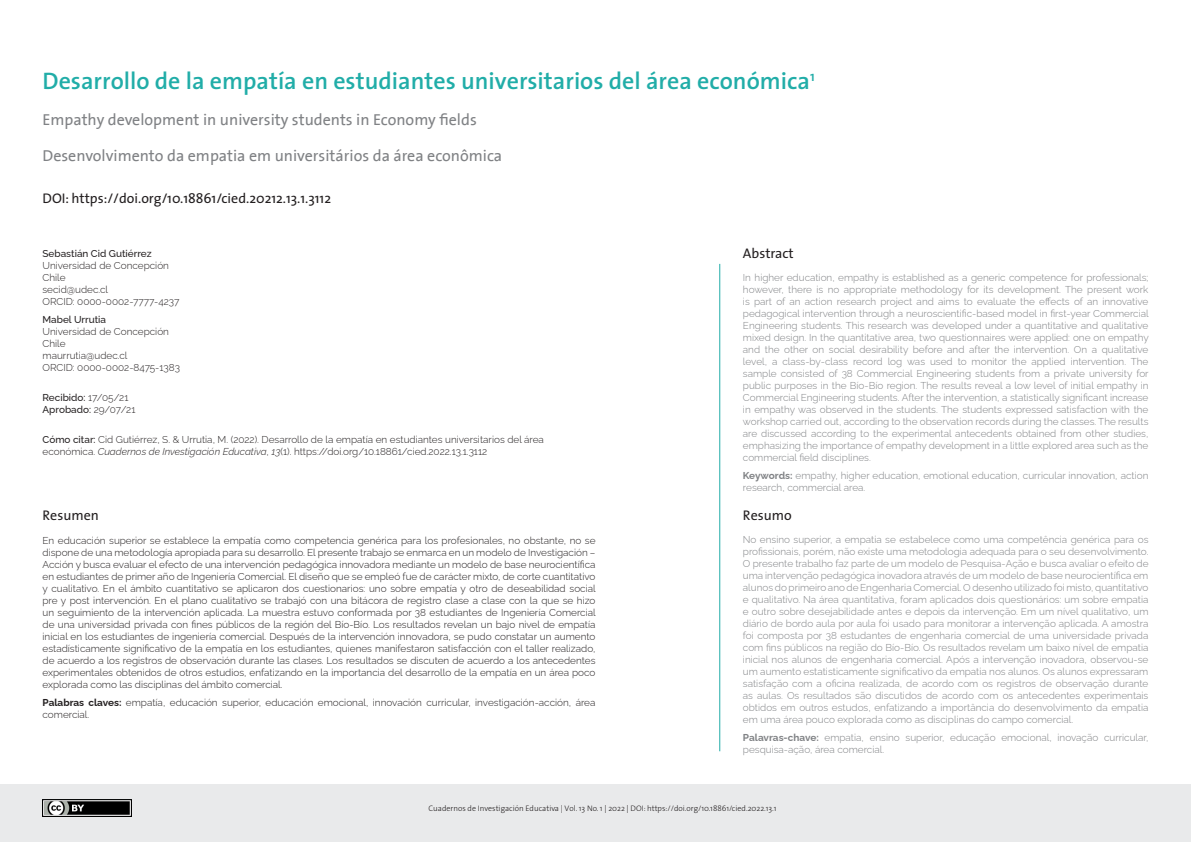
<style>
.page{position:relative;width:1191px;height:842px;background:#fff}
.page>*{position:absolute;margin:0;border:0;box-sizing:border-box;transform-origin:0 0}
.Título{font:600 24px "The Sans";color:#21ada8}
.Título-ingl_port{font:16px "The Sans B5 Plain";color:#808285}
.t1{font:14px "The Sans";color:#231f20}
.t2{font:300 10px/12px "Raleway";color:#808285;text-align:justify}
.t3{font:300 10px/12px "Raleway";color:#231f20}
.t4{font:500 10px/12px "Raleway";color:#231f20}
.t5{font:300 8px "The Sans";color:#231f20}
.s1{font-weight:500}
.s2{font-weight:300}
.s3{font-style:italic}
.s4{font-weight:700}
</style>
<div class="page">
<div style="left:0;top:784px;width:1191px;height:58px;background:#e9eaeb"></div>
<hr style="left:719px;top:264px;width:1px;height:487px;background:#21ada8">
<img style="left:43px;top:799px;width:88px;height:17px">
<p class="Título" style="left:43px;top:61px;width:773px">Desarrollo de la empatía en estudiantes universitarios del área económica<sup>1</sup></p>
<p class="Título-ingl_port" style="left:43px;top:111px;width:436px">Empathy development in university students in Economy fields</p>
<p class="Título-ingl_port" style="left:43px;top:147px;width:461px">Desenvolvimento da empatia em universitários da área econômica</p>
<p class="t1" style="left:43px;top:186px;width:290px">DOI: https://doi.org/10.18861/cied.20212.13.1.3112</p>
<p class="t3" style="left:43px;top:246px;width:138px"><span class="s1">Sebastián Cid Gutiérrez<br></span>Universidad de Concepción<br>Chile<br>secid@udec.cl<br>ORCID: 0000-0002-7777-4237</p>
<p class="t3" style="left:43px;top:312px;width:139px"><span class="s1">Mabel Urrutia<br></span>Universidad de Concepción<br>Chile<br>maurrutia@udec.cl<br>ORCID: 0000-0002-8475-1383</p>
<p class="t4" style="left:43px;top:390px;width:94px">Recibido: <span class="s2">17/05/21<br></span>Aprobado: <span class="s2">29/07/21</span></p>
<p class="t3" style="left:43px;top:432px;width:503px"><span class="s1">Cómo citar:</span> Cid Gutiérrez, S. &amp; Urrutia, M. (2022). Desarrollo de la empatía en estudiantes universitarios del área económica. <span class="s3">Cuadernos de Investigación Educativa</span>, <span class="s3">13</span>(1). https://doi.org/10.18861/cied.2022.13.1.3112</p>
<p class="t1" style="left:43px;top:503px;width:58px">Resumen</p>
<p class="t3" style="left:43px;top:533px;width:555px;text-align:justify">En educación superior se establece la empatía como competencia genérica para los profesionales, no obstante, no se dispone de una metodología apropiada para su desarrollo. El presente trabajo se enmarca en un modelo de Investigación – Acción y busca evaluar el efecto de una intervención pedagógica innovadora mediante un modelo de base neurocientífica en estudiantes de primer año de Ingeniería Comercial. El diseño que se empleó fue de carácter mixto, de corte cuantitativo y cualitativo. En el ámbito cuantitativo se aplicaron dos cuestionarios: uno sobre empatía y otro de deseabilidad social pre y post intervención. En el plano cualitativo se trabajó con una bitácora de registro clase a clase con la que se hizo un seguimiento de la intervención aplicada. La muestra estuvo conformada por 38 estudiantes de Ingeniería Comercial de una universidad privada con fines públicos de la región del Bío-Bío. Los resultados revelan un bajo nivel de empatía inicial en los estudiantes de ingeniería comercial. Después de la intervención innovadora, se pudo constatar un aumento estadísticamente significativo de la empatía en los estudiantes, quienes manifestaron satisfacción con el taller realizado, de acuerdo a los registros de observación durante las clases. Los resultados se discuten de acuerdo a los antecedentes experimentales obtenidos de otros estudios, enfatizando en la importancia del desarrollo de la empatía en un área poco explorada como las disciplinas del ámbito comercial.</p>
<p class="t3" style="left:43px;top:695px;width:554px"><span class="s4">Palabras claves:</span> empatía, educación superior, educación emocional, innovación curricular, investigación-acción, área comercial.</p>
<p class="t1" style="left:743px;top:241px;width:52px">Abstract</p>
<p class="t2" style="left:743px;top:271px;width:407px">In higher education, empathy is established as a generic competence for professionals; however, there is no appropriate methodology for its development. The present work is part of an action research project and aims to evaluate the effects of an innovative pedagogical intervention through a neuroscientific-based model in first-year Commercial Engineering students. This research was developed under a quantitative and qualitative mixed design. In the quantitative area, two questionnaires were applied: one on empathy and the other on social desirability before and after the intervention. On a qualitative level, a class-by-class record log was used to monitor the applied intervention. The sample consisted of 38 Commercial Engineering students from a private university for public purposes in the Bío-Bío region. The results reveal a low level of initial empathy in Commercial Engineering students. After the intervention, a statistically significant increase in empathy was observed in the students. The students expressed satisfaction with the workshop carried out, according to the observation records during the classes. The results are discussed according to the experimental antecedents obtained from other studies, emphasizing the importance of empathy development in a little explored area such as the commercial field disciplines.</p>
<p class="t2" style="left:743px;top:469px;width:407px"><span class="s4">Keywords:</span> empathy, higher education, emotional education, curricular innovation, action research, commercial area.</p>
<p class="t1" style="left:743px;top:504px;width:50px">Resumo</p>
<p class="t2" style="left:743px;top:533px;width:407px">No ensino superior, a empatia se estabelece como uma competência genérica para os profissionais, porém, não existe uma metodologia adequada para o seu desenvolvimento.<br>O presente trabalho faz parte de um modelo de Pesquisa-Ação e busca avaliar o efeito de uma intervenção pedagógica inovadora através de um modelo de base neurocientífica em alunos do primeiro ano de Engenharia Comercial. O desenho utilizado foi misto, quantitativo e qualitativo. Na área quantitativa, foram aplicados dois questionários: um sobre empatia e outro sobre desejabilidade antes e depois da intervenção. Em um nível qualitativo, um diário de bordo aula por aula foi usado para monitorar a intervenção aplicada. A amostra foi composta por 38 estudantes de engenharia comercial de uma universidade privada com fins públicos na região do Bío-Bío. Os resultados revelam um baixo nível de empatia inicial nos alunos de engenharia comercial. Após a intervenção inovadora, observou-se um aumento estatisticamente significativo da empatia nos alunos. Os alunos expressaram satisfação com a oficina realizada, de acordo com os registros de observação durante as aulas. Os resultados são discutidos de acordo com os antecedentes experimentais obtidos em outros estudos, enfatizando a importância do desenvolvimento da empatia em uma área pouco explorada como as disciplinas do campo comercial.</p>
<p class="t2" style="left:743px;top:731px;width:407px"><span class="s4">Palavras-chave:</span> empatia, ensino superior, educação emocional, inovação curricular, pesquisa-ação, área comercial.</p>
<p class="t5" style="left:428px;top:801px;width:349px">Cuadernos de Investigación Educativa | Vol. 13 No. 1 | 2022 | DOI: https://doi.org/10.18861/cied.2022.13.1</p>
</div>
